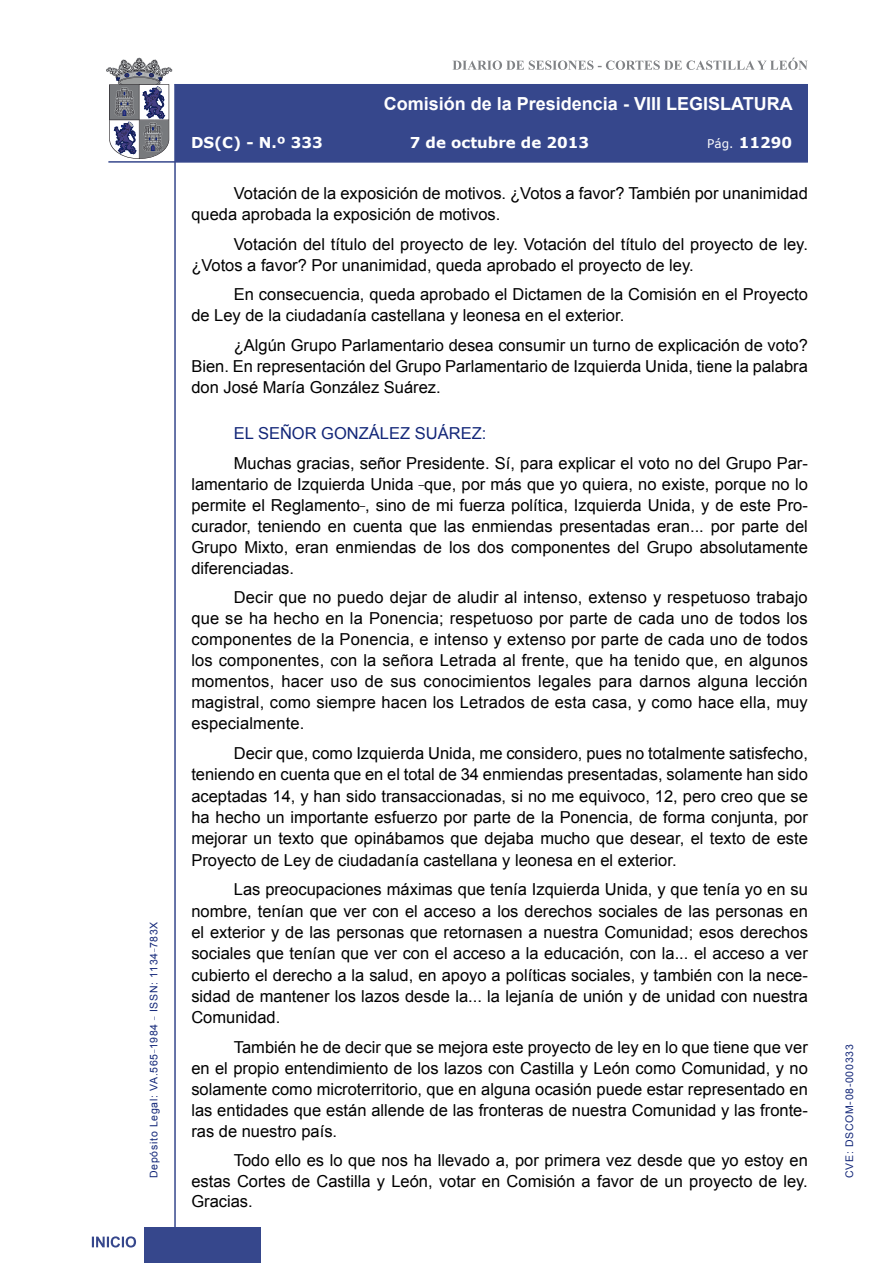
<style>
.page{position:relative;width:893px;height:1263px;background:#fff}
.page>*{position:absolute;margin:0;border:0;box-sizing:border-box;transform-origin:0 0}
.t1{font:700 18px "Arial";color:#fff}
.t2{font:16.5px/21px "Arial";color:#000;text-align:justify}
.Orador{font:16.5px "Arial";color:#122678}
.t3{font:700 15px "Verdana";color:#fff}
.t4{font:10.5px "Arial";letter-spacing:.065em;color:#122678}
.s1{font-weight:400;font-size:12px}
</style>
<div class="page">
<svg style="left:452px;top:58px;width:356px;height:12px"></svg>
<hr style="left:174px;top:84px;width:2px;height:1179px;background:#36478c">
<div style="left:144px;top:1227px;width:117px;height:36px;background:#36478c"></div>
<div style="left:175px;top:84px;width:633px;height:78px;background:#36478c"></div>
<hr style="left:108px;top:161px;width:700px;height:2px;background:#36478c">
<svg style="left:92px;top:1236px;width:44px;height:11px"></svg>
<svg style="left:106px;top:58px;width:66px;height:101px"></svg>
<p class="t4" style="left:147px;top:1178px;width:258px;rotate:-90deg">Depósito Legal: VA.565<sup>_</sup>1984 <sup>_</sup> ISSN: 1134<sup>_</sup>783X</p>
<p class="t1" style="left:384px;top:92px;width:410px">Comisión de la Presidencia - VIII LEGISLATURA</p>
<p class="t3" style="left:191px;top:132px;width:133px">DS(C) - N.º 333</p>
<p class="t3" style="left:410px;top:132px;width:181px">7 de octubre de 2013</p>
<p class="t3" style="left:707px;top:132px;width:86px"><span class="s1">Pág.</span> 11290</p>
<p class="t2" style="left:191px;top:183px;width:618px;text-indent:43px">Votación de la exposición de motivos. ¿Votos a favor? También por unanimidad queda aprobada la exposición de motivos.</p>
<p class="t2" style="left:191px;top:233px;width:618px;text-indent:43px">Votación del título del proyecto de ley. Votación del título del proyecto de ley. ¿Votos a favor? Por unanimidad, queda aprobado el proyecto de ley.</p>
<p class="t2" style="left:191px;top:284px;width:618px;text-indent:43px">En consecuencia, queda aprobado el Dictamen de la Comisión en el Proyecto de Ley de la ciudadanía castellana y leonesa en el exterior.</p>
<p class="t2" style="left:191px;top:334px;width:618px;text-indent:43px">¿Algún Grupo Parlamentario desea consumir un turno de explicación de voto?<br>Bien. En representación del Grupo Parlamentario de Izquierda Unida, tiene la palabra don José María González Suárez.</p>
<p class="Orador" style="left:234px;top:423px;width:254px">EL SEÑOR GONZÁLEZ SUÁREZ:</p>
<p class="t2" style="left:191px;top:453px;width:618px;text-indent:43px">Muchas gracias, señor Presidente. Sí, para explicar el voto no del Grupo Par&shy;lamentario de Izquierda Unida <sup>_</sup>que, por más que yo quiera, no existe, porque no lo permite el Reglamento<sup>_</sup>, sino de mi fuerza política, Izquierda Unida, y de este Pro&shy;curador, teniendo en cuenta que las enmiendas presentadas eran... por parte del Grupo Mixto, eran enmiendas de los dos componentes del Grupo absolutamente diferenciadas.</p>
<p class="t2" style="left:191px;top:587px;width:618px;text-indent:43px">Decir que no puedo dejar de aludir al intenso, extenso y respetuoso trabajo que se ha hecho en la Ponencia; respetuoso por parte de cada uno de todos los componentes de la Ponencia, e intenso y extenso por parte de cada uno de todos los componentes, con la señora Letrada al frente, que ha tenido que, en algunos momentos, hacer uso de sus conocimientos legales para darnos alguna lección magistral, como siempre hacen los Letrados de esta casa, y como hace ella, muy especialmente.</p>
<p class="t2" style="left:191px;top:743px;width:618px;text-indent:43px">Decir que, como Izquierda Unida, me considero, pues no totalmente satisfecho, teniendo en cuenta que en el total de 34 enmiendas presentadas, solamente han sido aceptadas 14, y han sido transaccionadas, si no me equivoco, 12, pero creo que se ha hecho un importante esfuerzo por parte de la Ponencia, de forma conjunta, por mejorar un texto que opinábamos que dejaba mucho que desear, el texto de este Proyecto de Ley de ciudadanía castellana y leonesa en el exterior.</p>
<p class="t2" style="left:191px;top:879px;width:618px;text-indent:43px">Las preocupaciones máximas que tenía Izquierda Unida, y que tenía yo en su nombre, tenían que ver con el acceso a los derechos sociales de las personas en el exterior y de las personas que retornasen a nuestra Comunidad; esos derechos sociales que tenían que ver con el acceso a la educación, con la... el acceso a ver cubierto el derecho a la salud, en apoyo a políticas sociales, y también con la nece&shy;sidad de mantener los lazos desde la... la lejanía de unión y de unidad con nuestra Comunidad.</p>
<p class="t2" style="left:191px;top:1036px;width:618px;text-indent:43px">También he de decir que se mejora este proyecto de ley en lo que tiene que ver en el propio entendimiento de los lazos con Castilla y León como Comunidad, y no solamente como microterritorio, que en alguna ocasión puede estar representado en las entidades que están allende de las fronteras de nuestra Comunidad y las fronte&shy;ras de nuestro país.</p>
<p class="t2" style="left:191px;top:1150px;width:618px;text-indent:43px">Todo ello es lo que nos ha llevado a, por primera vez desde que yo estoy en estas Cortes de Castilla y León, votar en Comisión a favor de un proyecto de ley.<br>Gracias.</p>
<p class="t4" style="left:843px;top:1178px;width:135px;rotate:-90deg">CVE: DSCOM-08-000333</p>
</div>
